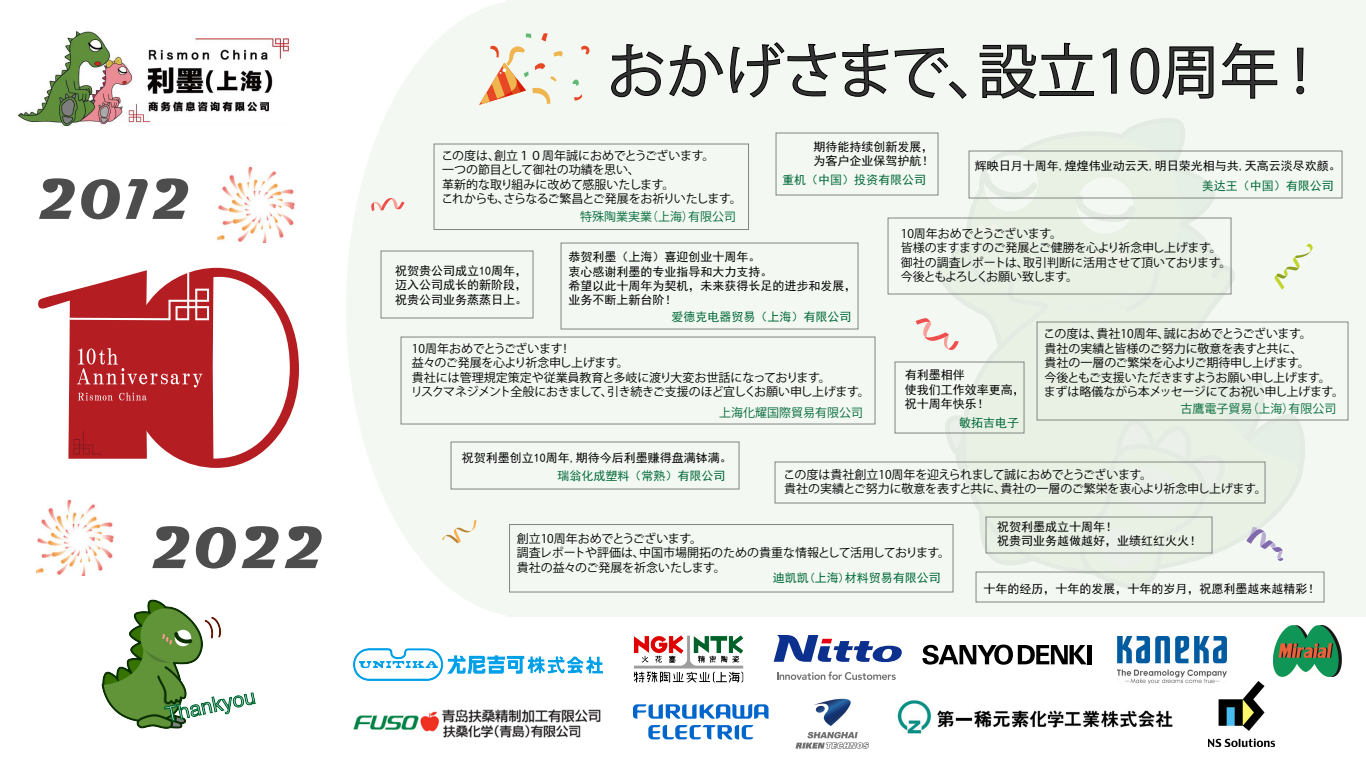
<style>
.page{position:relative;width:1366px;height:768px;background:#fff}
.page>*{position:absolute;margin:0;border:0;box-sizing:border-box;transform-origin:0 0}
.t1{font:700 60px "Magneto";color:#4d4d4d}
.t2{font:59px "Koz Go Pr 6 N";color:#333}
.t3{font:700 58px "Magneto";color:#4d4d4d}
.t4{font:12px/14.4px "Koz Go Pr 6 N";letter-spacing:-.02em;color:#000}
.t5{font:12px/14.4px "Sim Hei";color:#000}
.t6{font:12px/14.4px "Koz Go Pr 6 N";letter-spacing:-.04em;color:#000}
.t7{font:12px/14.4px "Koz Go Pr 6 N";color:#000}
.t8{font:12px "Sim Hei";color:#006837}
.t9{font:12px "Koz Go Pr 6 N";color:#006837}
</style>
<div class="page">
<img style="left:101px;top:599px;width:155px;height:130px">
<svg style="left:38px;top:268px;width:261px;height:200px"></svg>
<img style="left:18px;top:31px;width:271px;height:95px">
<div style="left:506px;top:0;width:860px;height:617px;background:#f3f9f2"></div>
<div style="left:346px;top:0;width:358px;height:617px;background:#f3f9f2;border-radius:50%"></div>
<svg style="left:611px;top:44px;width:112px;height:53px"></svg>
<svg style="left:730px;top:42px;width:106px;height:56px"></svg>
<svg style="left:842px;top:44px;width:46px;height:53px"></svg>
<svg style="left:895px;top:48px;width:72px;height:51px"></svg>
<svg style="left:980px;top:43px;width:114px;height:56px"></svg>
<svg style="left:1102px;top:48px;width:15px;height:46px"></svg>
<svg style="left:1131px;top:46px;width:83px;height:53px"></svg>
<svg style="left:1222px;top:42px;width:55px;height:57px"></svg>
<svg style="left:1296px;top:48px;width:8px;height:46px"></svg>
<img style="left:217px;top:166px;width:78px;height:77px">
<img style="left:36px;top:499px;width:78px;height:77px">
<svg style="left:581px;top:45px;width:9px;height:10px"></svg>
<svg style="left:572px;top:79px;width:7px;height:7px"></svg>
<svg style="left:574px;top:94px;width:8px;height:7px"></svg>
<svg style="left:479px;top:33px;width:84px;height:72px"></svg>
<img style="left:897px;top:700px;width:276px;height:34px">
<img style="left:795px;top:698px;width:74px;height:51px">
<img style="left:633px;top:704px;width:135px;height:36px">
<img style="left:1209px;top:681px;width:66px;height:66px">
<img style="left:1117px;top:636px;width:110px;height:48px">
<img style="left:1273px;top:625px;width:69px;height:52px">
<img style="left:633px;top:635px;width:111px;height:48px">
<svg style="left:774px;top:635px;width:128px;height:27px"></svg>
<svg style="left:777px;top:672px;width:119px;height:8px"></svg>
<hr style="left:1088px;top:645px;width:4px;height:19px;background:#000">
<svg style="left:922px;top:645px;width:165px;height:20px"></svg>
<img style="left:353px;top:709px;width:248px;height:29px">
<img style="left:353px;top:648px;width:250px;height:32px">
<svg style="left:371px;top:198px;width:34px;height:13px"></svg>
<svg style="left:442px;top:520px;width:34px;height:23px"></svg>
<svg style="left:916px;top:118px;width:397px;height:471px"></svg>
<div style="left:434px;top:144px;width:315px;height:86px;border:1px solid #838483"></div>
<div style="left:451px;top:442px;width:288px;height:47px;border:1px solid #838483"></div>
<div style="left:509px;top:524px;width:444px;height:68px;border:1px solid #838483"></div>
<div style="left:401px;top:337px;width:474px;height:87px;border:1px solid #838483"></div>
<div style="left:969px;top:151px;width:373px;height:47px;border:1px solid #838483"></div>
<div style="left:561px;top:243px;width:297px;height:86px;border:1px solid #838483"></div>
<div style="left:775px;top:462px;width:490px;height:41px;border:1px solid #838483"></div>
<div style="left:888px;top:218px;width:343px;height:76px;border:1px solid #838483"></div>
<div style="left:976px;top:572px;width:348px;height:30px;border:1px solid #838483"></div>
<div style="left:986px;top:517px;width:226px;height:36px;border:1px solid #838483"></div>
<div style="left:1037px;top:322px;width:311px;height:98px;border:1px solid #838483"></div>
<div style="left:776px;top:133px;width:162px;height:62px;border:1px solid #838483"></div>
<div style="left:895px;top:362px;width:129px;height:71px;border:1px solid #838483"></div>
<div style="left:381px;top:251px;width:152px;height:67px;border:1px solid #838483"></div>
<h3 class="t3" style="left:37px;top:166px;width:156px">2012</h3>
<h1 class="t1" style="left:150px;top:514px;width:177px">2022</h1>
<h2 class="t2" style="left:607px;top:38px;width:702px">おかげさまで、設立10周年 !</h2>
<p class="t4" style="left:441px;top:148px;width:302px">この度は、創立１０周年誠におめでとうございます。<br>一つの節目として御社の功績を思い、<br>革新的な取り組みに改めて感服いたします。<br>これからも、さらなるご繁昌とご発展をお祈りいたします。</p>
<p class="t9" style="left:580px;top:210px;width:157px">特殊陶業実業（上海）有限公司</p>
<p class="t5" style="left:814px;top:139px;width:121px">期待能持续创新发展，为客户企业保驾护航！</p>
<p class="t8" style="left:782px;top:174px;width:145px">重机（中国）投资有限公司</p>
<p class="t5" style="left:975px;top:159px;width:368px">辉映日月十周年,煌煌伟业动云天,明日荣光相与共,天高云淡尽欢颜。</p>
<p class="t8" style="left:1202px;top:180px;width:133px">美达王（中国）有限公司</p>
<p class="t5" style="left:395px;top:264px;width:133px;text-align:justify">祝贺贵公司成立10周年，迈入公司成长的新阶段，祝贵公司业务蒸蒸日上。</p>
<p class="t5" style="left:568px;top:250px;width:289px">恭贺利墨（上海）喜迎创业十周年。<br>衷心感谢利墨的专业指导和大力支持。<br>希望以此十周年为契机，未来获得长足的进步和发展，业务不断上新台阶！</p>
<p class="t8" style="left:671px;top:311px;width:181px">爱德克电器贸易（上海）有限公司</p>
<p class="t4" style="left:411px;top:342px;width:460px">10周年おめでとうございます！<br>益々のご発展を心より祈念申し上げます。<br>貴社には管理規定策定や従業員教育と多岐に渡り大変お世話になっております。<br>リスクマネジメント全般におきまして、引き続きご支援のほど宜しくお願い申し上げます。</p>
<p class="t9" style="left:719px;top:406px;width:145px">上海化耀国際貿易有限公司</p>
<p class="t6" style="left:901px;top:227px;width:332px">10周年おめでとうございます。<br>皆様のますますのご発展とご健勝を心より祈念申し上げます。御社の調査レポートは、取引判断に活用させて頂いております。今後ともよろしくお願い致します。</p>
<p class="t5" style="left:905px;top:368px;width:121px">有利墨相伴<br>使我们工作效率更高，祝十周年快乐！</p>
<p class="t8" style="left:959px;top:417px;width:61px">敏拓吉电子</p>
<p class="t4" style="left:1044px;top:327px;width:302px">この度は、貴社10周年、誠におめでとうございます。<br>貴社の実績と皆様のご努力に敬意を表すと共に、<br>貴社の一層のご繁栄を心よりご期待申し上げます。<br>今後ともご支援いただきますようお願い申し上げます。まずは略儀ながら本メッセージにてお祝い申し上げます。</p>
<p class="t9" style="left:1181px;top:402px;width:157px">古鷹電子貿易（上海）有限公司</p>
<p class="t5" style="left:462px;top:451px;width:271px">祝贺利墨创立10周年,期待今后利墨赚得盘满钵满。</p>
<p class="t8" style="left:558px;top:469px;width:169px">瑞翁化成塑料（常熟）有限公司</p>
<p class="t4" style="left:783px;top:467px;width:485px">この度は貴社創立10周年を迎えられまして誠におめでとうございます。<br>貴社の実績とご努力に敬意を表すと共に、貴社の一層のご繁栄を衷心より祈念申し上げます。</p>
<p class="t7" style="left:517px;top:531px;width:435px">創立10周年おめでとうございます。<br>調査レポートや評価は、中国市場開拓のための貴重な情報として活用しております。貴社の益々のご発展を祈念いたします。</p>
<p class="t8" style="left:773px;top:572px;width:169px">迪凯凯(上海)材料贸易有限公司</p>
<p class="t5" style="left:997px;top:520px;width:206px">祝贺利墨成立十周年！<br>祝贵司业务越做越好，业绩红红火火！</p>
<p class="t5" style="left:984px;top:581px;width:337px">十年的经历，十年的发展，十年的岁月，祝愿利墨越来越精彩！</p>
</div>
